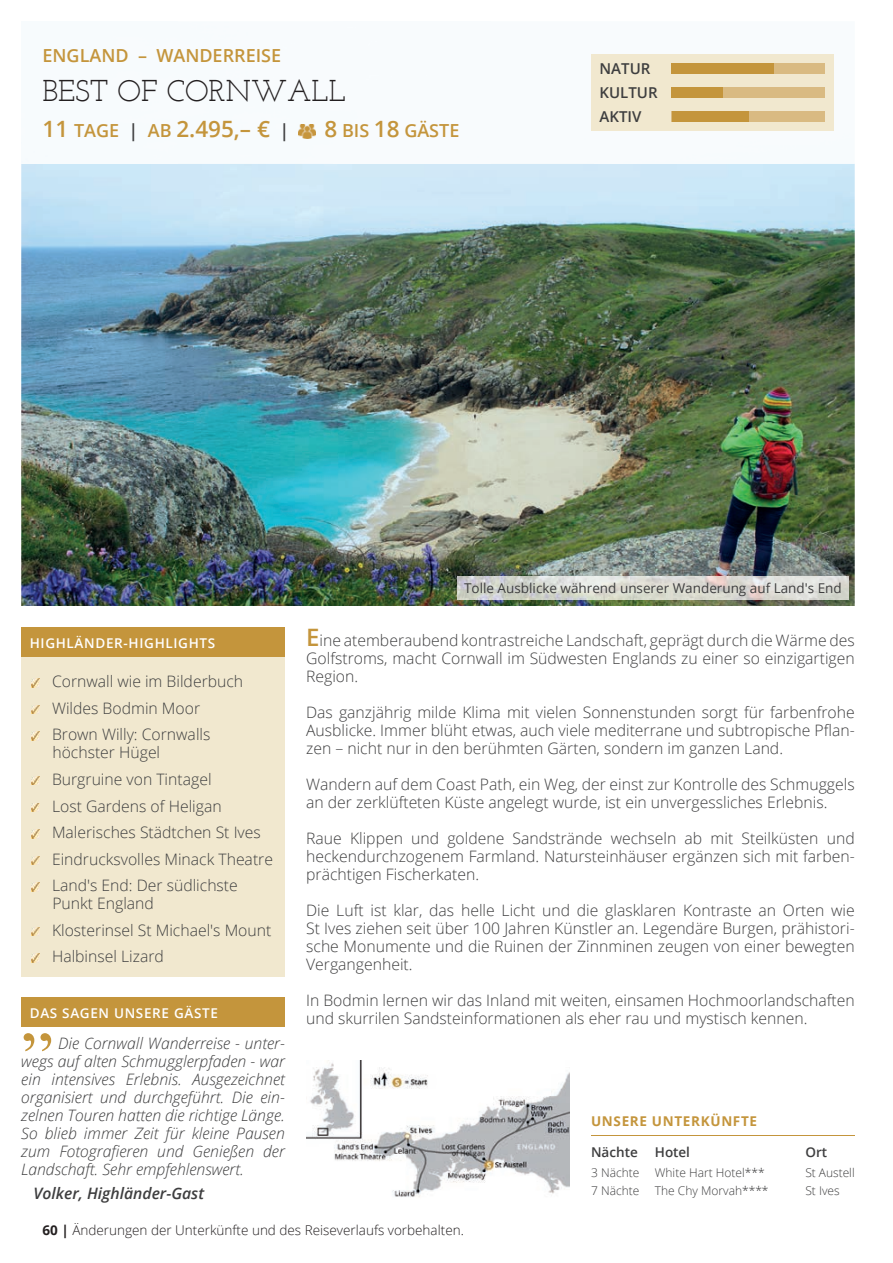
<style>
.page{position:relative;width:893px;height:1263px;background:#fff}
.page>*{position:absolute;margin:0;border:0;box-sizing:border-box;transform-origin:0 0}
.t1{font:72px "Times New Roman";color:#c4953c}
.t2{font:30px "Josefin Slab";color:#231f20}
.t3{font:600 22.5px "Open Sans";color:#c4953c}
.t4{font:600 18px "Open Sans";color:#c4953c}
.t5{font:300 15.75px/18px "Open Sans";color:#3e3e3f}
.t6{font:italic 300 15.75px/18px "Open Sans";color:#3e3e3f;text-align:justify}
.t7{font:italic 600 15.75px "Open Sans";color:#3e3e3f}
.t8{font:600 15px/24px "Open Sans";color:#3e3e3f}
.t9{font:300 13.5px "Open Sans";color:#231f20}
.t10{font:13.5px "Open Sans";color:#3e3e3f}
.t11{font:600 13.5px "Open Sans";letter-spacing:.05em;color:#fff}
.t12{font:700 13.5px "Open Sans";letter-spacing:.05em;color:#c4953c}
.t13{font:600 13.5px "Open Sans";color:#3e3e3f}
.t14{font:300 12px "Open Sans";color:#3e3e3f}
.s1{font-size:18px}
.s2{font-size:18px;color:#3e3e3f}
.s3{font-size:22.5px}
.s4{font-weight:600;font-size:24px;color:#c4953c}
.s5{font-weight:700}
</style>
<div class="page">
<div style="left:21px;top:997px;width:264px;height:30px;background:#c4953c"></div>
<img style="left:21px;top:164px;width:834px;height:442px">
<img style="left:833px;top:68px;width:1px;height:63px">
<img style="left:299px;top:124px;width:17px;height:15px">
<div style="left:21px;top:638px;width:264px;height:338px;background:#f1e8cf"></div>
<div style="left:21px;top:627px;width:264px;height:30px;background:#c4953c"></div>
<svg style="left:32px;top:679px;width:8px;height:8px"></svg>
<svg style="left:32px;top:705px;width:8px;height:9px"></svg>
<svg style="left:32px;top:732px;width:8px;height:8px"></svg>
<svg style="left:32px;top:776px;width:8px;height:9px"></svg>
<svg style="left:32px;top:803px;width:8px;height:8px"></svg>
<svg style="left:32px;top:829px;width:8px;height:9px"></svg>
<svg style="left:32px;top:856px;width:8px;height:8px"></svg>
<svg style="left:32px;top:882px;width:8px;height:9px"></svg>
<svg style="left:32px;top:927px;width:8px;height:8px"></svg>
<svg style="left:32px;top:953px;width:8px;height:9px"></svg>
<img style="left:306px;top:1060px;width:264px;height:137px">
<div style="left:591px;top:54px;width:242px;height:77px;background:#f1e8cf"></div>
<div style="left:672px;top:111px;width:153px;height:11px;background:#d9ba82"></div>
<div style="left:672px;top:87px;width:153px;height:11px;background:#d9ba82"></div>
<div style="left:672px;top:63px;width:153px;height:11px;background:#d9ba82"></div>
<div style="left:672px;top:63px;width:102px;height:11px;background:#c4953c"></div>
<div style="left:672px;top:87px;width:51px;height:11px;background:#c4953c"></div>
<div style="left:672px;top:111px;width:76px;height:11px;background:#c4953c"></div>
<img style="left:458px;top:576px;width:390px;height:24px">
<hr style="left:591px;top:1135px;width:264px;height:1px;background:#c4953c">
<p class="t4" style="left:43px;top:43px;width:240px">ENGLAND – WANDERREISE</p>
<h2 class="t2" style="left:43px;top:73px;width:305px">BEST OF CORNWALL</h2>
<h3 class="t3" style="left:43px;top:113px;width:248px">11 <span class="s1">TAGE</span> <span class="s2">|</span> <span class="s1">AB</span> 2.495,– € <span class="s2">|</span></h3>
<p class="t4" style="left:324px;top:118px;width:136px"><span class="s3">8</span> BIS <span class="s3">18</span> GÄSTE</p>
<p class="t8" style="left:600px;top:56px;width:60px">NATUR<br>KULTUR<br>AKTIV</p>
<p class="t11" style="left:30px;top:634px;width:187px">HIGHLÄNDER-HIGHLIGHTS</p>
<p class="t5" style="left:52px;top:668px;width:193px;line-height:26.5px">Cornwall wie im Bilderbuch<br>Wildes Bodmin Moor<br>Brown Willy: Cornwalls</p>
<p class="t5" style="left:52px;top:739px;width:223px;line-height:26.5px">höchster Hügel<br>Burgruine von Tintagel<br>Lost Gardens of Heligan<br>Malerisches Städtchen St Ives<br>Eindrucksvolles Minack Theatre<br>Land's End: Der südlichste</p>
<p class="t5" style="left:52px;top:890px;width:221px;line-height:26.5px">Punkt England<br>Klosterinsel St Michael's Mount<br>Halbinsel Lizard</p>
<p class="t11" style="left:30px;top:1004px;width:190px">DAS SAGEN UNSERE GÄSTE</p>
<h1 class="t1" style="left:21px;top:965px;width:33px">„</h1>
<p class="t6" style="left:21px;top:1034px;width:265px;text-indent:37px">Die Cornwall Wanderreise - unter&shy;wegs auf alten Schmugglerpfaden - war ein intensives Erlebnis. Ausgezeichnet organisiert und durchgeführt. Die ein&shy;zelnen Touren hatten die richtige Länge.<br>So blieb immer Zeit für kleine Pausen zum Fotografieren und Genießen der Landschaft. Sehr empfehlenswert.</p>
<p class="t7" style="left:34px;top:1183px;width:172px">Volker, Highländer-Gast</p>
<p class="t10" style="left:464px;top:579px;width:379px">Tolle Ausblicke während unserer Wanderung auf Land's End</p>
<p class="t5" style="left:306px;top:630px;width:550px;text-align:justify"><span class="s4">E</span>ine atemberaubend kontrastreiche Landschaft, geprägt durch die Wärme des Golfstroms, macht Cornwall im Südwesten Englands zu einer so einzigartigen Region.</p>
<p class="t5" style="left:306px;top:702px;width:550px;text-align:justify">Das ganzjährig milde Klima mit vielen Sonnenstunden sorgt für farbenfrohe Ausblicke. Immer blüht etwas, auch viele mediterrane und subtropische Pflan&shy;zen – nicht nur in den berühmten Gärten, sondern im ganzen Land.</p>
<p class="t5" style="left:306px;top:774px;width:550px">Wandern auf dem Coast Path, ein Weg, der einst zur Kontrolle des Schmuggels an der zerklüfteten Küste angelegt wurde, ist ein unvergessliches Erlebnis.</p>
<p class="t5" style="left:306px;top:828px;width:550px;text-align:justify">Raue Klippen und goldene Sandstrände wechseln ab mit Steilküsten und heckendurchzogenem Farmland. Natursteinhäuser ergänzen sich mit farben&shy;prächtigen Fischerkaten.</p>
<p class="t5" style="left:306px;top:900px;width:550px;text-align:justify">Die Luft ist klar, das helle Licht und die glasklaren Kontraste an Orten wie St Ives ziehen seit über 100 Jahren Künstler an. Legendäre Burgen, prähistori&shy;sche Monumente und die Ruinen der Zinnminen zeugen von einer bewegten Vergangenheit.</p>
<p class="t5" style="left:306px;top:990px;width:550px">In Bodmin lernen wir das Inland mit weiten, einsamen Hochmoorlandschaften und skurrilen Sandsteinformationen als eher rau und mystisch kennen.</p>
<p class="t12" style="left:591px;top:1112px;width:168px">UNSERE UNTERKÜNFTE</p>
<p class="t13" style="left:591px;top:1143px;width:48px">Nächte</p>
<p class="t13" style="left:655px;top:1143px;width:37px">Hotel</p>
<p class="t13" style="left:805px;top:1143px;width:23px">Ort</p>
<p class="t14" style="left:591px;top:1165px;width:50px">3 Nächte</p>
<p class="t14" style="left:655px;top:1165px;width:111px">White Hart Hotel***</p>
<p class="t14" style="left:805px;top:1165px;width:51px">St Austell</p>
<p class="t14" style="left:591px;top:1182px;width:50px">7 Nächte</p>
<p class="t14" style="left:655px;top:1182px;width:115px">The Chy Morvah****</p>
<p class="t14" style="left:805px;top:1182px;width:36px">St Ives</p>
<p class="t9" style="left:43px;top:1221px;width:423px"><span class="s5">60 |</span> Änderungen der Unterkünfte und des Reiseverlaufs vorbehalten.</p>
</div>
